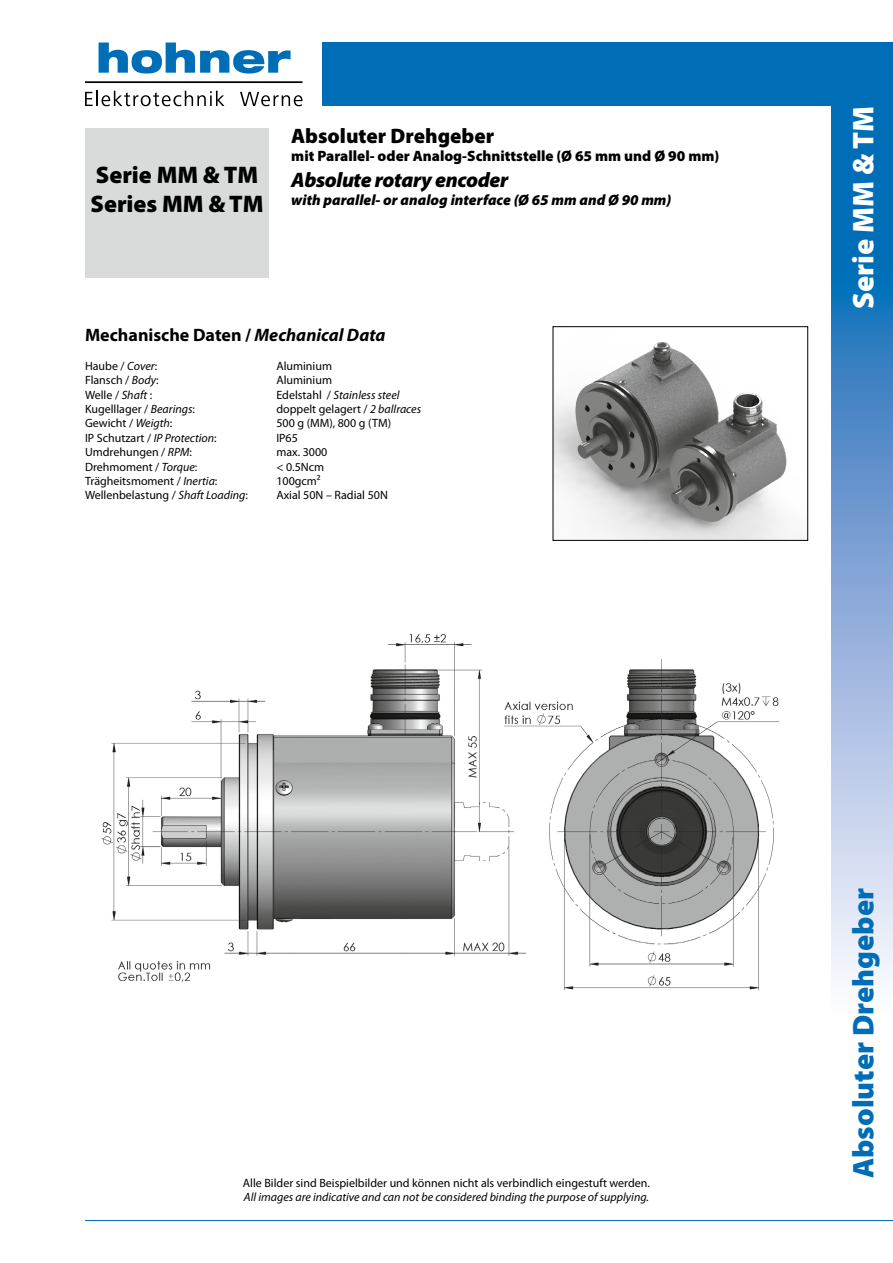
<style>
.page{position:relative;width:893px;height:1263px;background:#fff}
.page>*{position:absolute;margin:0;border:0;box-sizing:border-box;transform-origin:0 0}
.t1{font:900 30px "Myriad Pro";color:#006db6}
.t2{font:900 30px "Myriad Pro";color:#fff}
.t3{font:900 24px/28.8px "Myriad Pro";color:#000}
.t4{font:italic 900 21px "Myriad Pro";letter-spacing:-.02em;color:#000}
.t5{font:900 21px "Myriad Pro";color:#000}
.t6{font:700 18px "Myriad Pro";color:#000}
.t7{font:900 15px "Myriad Pro";color:#000}
.t8{font:italic 900 15px "Myriad Pro";color:#000}
.t9{font:12px "Myriad Pro";color:#000}
.t10{font:italic 12px "Myriad Pro";color:#000}
.s1{font-style:italic}
.s2{font-style:normal}
</style>
<div class="page">
<div style="left:831px;top:43px;width:62px;height:211px;background:#006db7"></div>
<div style="left:323px;top:43px;width:570px;height:63px;background:#006db7"></div>
<svg style="left:831px;top:254px;width:62px;height:725px;background:#89aeda"></svg>
<hr style="left:85px;top:1220px;width:808px;height:1px;background:#006db7">
<svg style="left:99px;top:43px;width:192px;height:31px"></svg>
<svg style="left:85px;top:91px;width:140px;height:15px"></svg>
<svg style="left:240px;top:92px;width:62px;height:14px"></svg>
<hr style="left:85px;top:81px;width:217px;height:2px;background:#000">
<img style="left:555px;top:342px;width:232px;height:197px">
<div style="left:553px;top:326px;width:255px;height:215px;border:1px solid #000"></div>
<div style="left:85px;top:128px;width:184px;height:149px;background:#d9dada"></div>
<img style="left:101px;top:634px;width:679px;height:357px">
<h2 class="t3" style="left:90px;top:159px;width:175px">Serie MM &amp; TM<br>Series MM &amp; TM</h2>
<h3 class="t5" style="left:291px;top:122px;width:204px">Absoluter Drehgeber</h3>
<p class="t7" style="left:291px;top:146px;width:430px">mit Parallel- oder Analog-Schnittstelle (Ø 65 mm und Ø 90 mm)</p>
<h3 class="t4" style="left:291px;top:165px;width:219px">Absolute rotary encoder</h3>
<p class="t8" style="left:291px;top:189px;width:382px">with parallel- or analog interface (Ø 65 mm and Ø 90 mm)</p>
<h3 class="t6" style="left:85px;top:323px;width:302px">Mechanische Daten / <span class="s1">Mechanical Data</span></h3>
<p class="t9" style="left:85px;top:358px;width:74px">Haube / <span class="s1">Cover</span>:</p>
<p class="t9" style="left:276px;top:358px;width:57px">Aluminium</p>
<p class="t9" style="left:85px;top:373px;width:75px">Flansch / <span class="s1">Body</span>:</p>
<p class="t9" style="left:276px;top:373px;width:57px">Aluminium</p>
<p class="t9" style="left:85px;top:387px;width:69px">Welle / <span class="s1">Shaft</span> :</p>
<p class="t10" style="left:276px;top:387px;width:125px"><span class="s2">Edelstahl /</span> Stainless steel</p>
<p class="t9" style="left:85px;top:401px;width:112px">Kugelllager / <span class="s1">Bearings</span>:</p>
<p class="t9" style="left:276px;top:401px;width:146px">doppelt gelagert / <span class="s1">2 ballraces</span></p>
<p class="t9" style="left:85px;top:416px;width:89px">Gewicht / <span class="s1">Weigth</span>:</p>
<p class="t9" style="left:276px;top:416px;width:116px">500 g (MM), 800 g (TM)</p>
<p class="t9" style="left:85px;top:430px;width:133px">IP Schutzart / <span class="s1">IP Protection</span>:</p>
<p class="t9" style="left:276px;top:430px;width:23px">IP65</p>
<p class="t9" style="left:85px;top:445px;width:109px">Umdrehungen / <span class="s1">RPM</span>:</p>
<p class="t9" style="left:276px;top:445px;width:52px">max. 3000</p>
<p class="t9" style="left:85px;top:459px;width:114px">Drehmoment / <span class="s1">Torque</span>:</p>
<p class="t9" style="left:276px;top:459px;width:49px">&lt; 0.5Ncm</p>
<p class="t9" style="left:85px;top:473px;width:134px">Trägheitsmoment / <span class="s1">Inertia</span>:</p>
<p class="t9" style="left:276px;top:473px;width:46px">100gcm²</p>
<p class="t9" style="left:85px;top:488px;width:164px">Wellenbelastung / <span class="s1">Shaft Loading</span>:</p>
<p class="t9" style="left:276px;top:488px;width:113px">Axial 50N – Radial 50N</p>
<h1 class="t2" style="left:843px;top:309px;width:204px;rotate:-90deg">Serie MM &amp; TM</h1>
<p class="t9" style="left:243px;top:1175px;width:409px">Alle Bilder sind Beispielbilder und können nicht als verbindlich eingestuft werden.</p>
<p class="t10" style="left:244px;top:1189px;width:407px">All images are indicative and can not be considered binding the purpose of supplying.</p>
<h1 class="t1" style="left:843px;top:1178px;width:291px;rotate:-90deg">Absoluter Drehgeber</h1>
</div>
